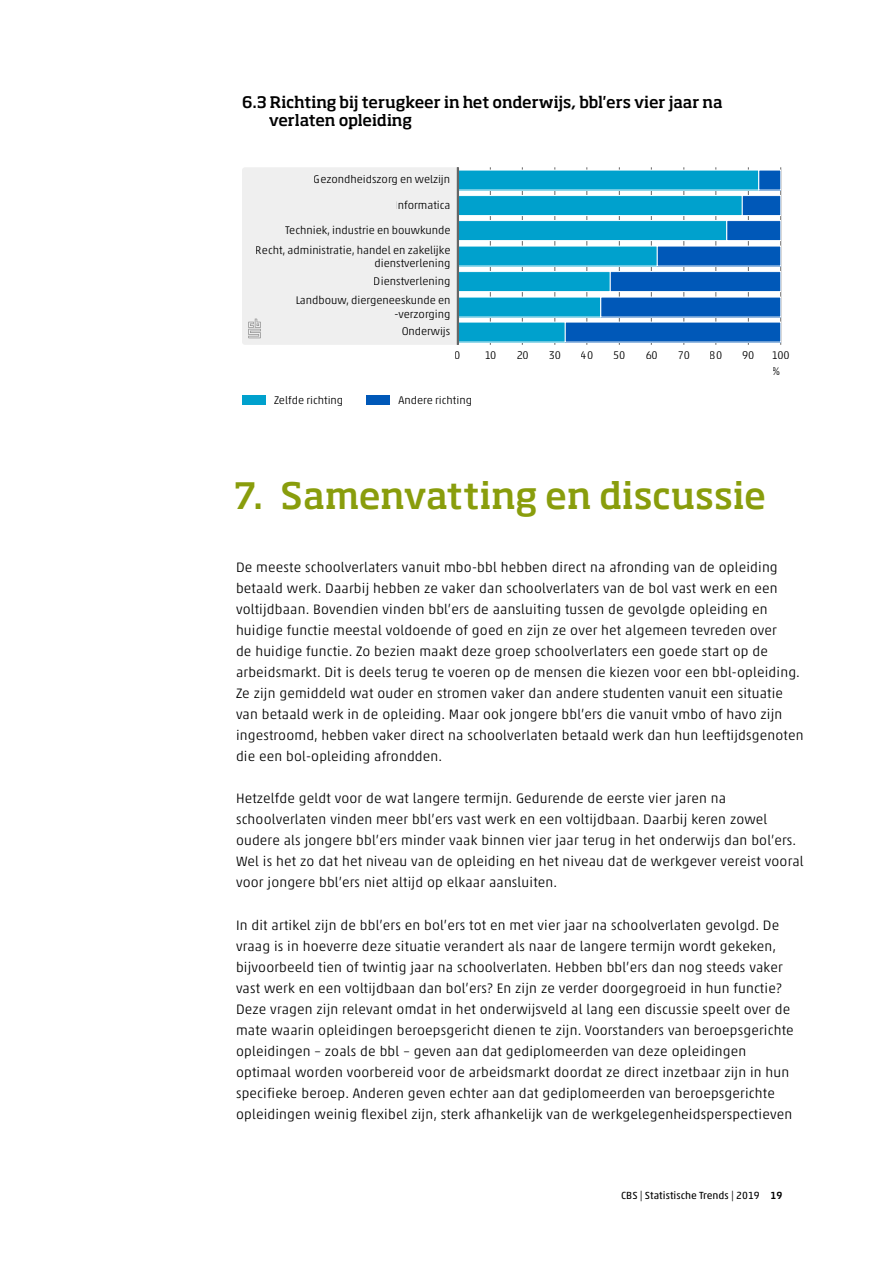
<style>
.page{position:relative;width:893px;height:1263px;background:#fff}
.page>*{position:absolute;margin:0;border:0;box-sizing:border-box;transform-origin:0 0}
.t1{font:500 36px "Soho Pro";color:#899d0c}
.t2{font:500 15.75px/18.5px "Soho Pro";letter-spacing:-.005em;color:#000}
.t3{font:300 13.8px/21px "Akko Pro";letter-spacing:.01em;color:#000}
.t4{font:300 11.25px/19.8px "Akko Pro";color:#000;text-align:right}
.t5{font:10.5px "Akko Pro";letter-spacing:.005em;color:#000}
.s1{font-weight:500}
</style>
<div class="page">
<hr style="left:490px;top:167px;width:1px;height:178px;background:#666">
<hr style="left:522px;top:167px;width:1px;height:178px;background:#666">
<hr style="left:555px;top:167px;width:1px;height:178px;background:#666">
<hr style="left:587px;top:167px;width:1px;height:178px;background:#666">
<hr style="left:619px;top:167px;width:1px;height:178px;background:#666">
<hr style="left:651px;top:167px;width:1px;height:178px;background:#666">
<hr style="left:684px;top:167px;width:1px;height:178px;background:#666">
<hr style="left:716px;top:167px;width:1px;height:178px;background:#666">
<hr style="left:748px;top:167px;width:1px;height:178px;background:#666">
<hr style="left:780px;top:167px;width:1px;height:178px;background:#666">
<div style="left:242px;top:167px;width:215px;height:178px;background:#efefef"></div>
<div style="left:458px;top:170px;width:301px;height:20px;background:#00a1cd"></div>
<div style="left:458px;top:196px;width:284px;height:20px;background:#00a1cd"></div>
<div style="left:458px;top:195px;width:284px;height:21px;border:1px solid #fff"></div>
<div style="left:458px;top:221px;width:269px;height:20px;background:#00a1cd"></div>
<div style="left:458px;top:220px;width:269px;height:21px;border:1px solid #fff"></div>
<div style="left:458px;top:246px;width:199px;height:20px;background:#00a1cd"></div>
<div style="left:458px;top:272px;width:152px;height:20px;background:#00a1cd"></div>
<div style="left:458px;top:271px;width:152px;height:21px;border:1px solid #fff"></div>
<div style="left:458px;top:297px;width:143px;height:20px;background:#00a1cd"></div>
<div style="left:458px;top:322px;width:107px;height:20px;background:#00a1cd"></div>
<div style="left:759px;top:170px;width:21px;height:20px;background:#0058b8"></div>
<div style="left:742px;top:196px;width:38px;height:20px;background:#0058b8"></div>
<div style="left:742px;top:195px;width:38px;height:21px;border:1px solid #fff"></div>
<div style="left:727px;top:221px;width:53px;height:20px;background:#0058b8"></div>
<div style="left:726px;top:220px;width:54px;height:21px;border:1px solid #fff"></div>
<div style="left:657px;top:246px;width:123px;height:20px;background:#0058b8"></div>
<div style="left:610px;top:272px;width:170px;height:20px;background:#0058b8"></div>
<div style="left:610px;top:271px;width:170px;height:21px;border:1px solid #fff"></div>
<div style="left:601px;top:297px;width:179px;height:20px;background:#0058b8"></div>
<div style="left:565px;top:322px;width:215px;height:20px;background:#0058b8"></div>
<hr style="left:457px;top:167px;width:2px;height:178px;background:#666">
<div style="left:242px;top:396px;width:23px;height:9px;background:#00a1cd"></div>
<div style="left:366px;top:396px;width:23px;height:9px;background:#0058b8"></div>
<p class="t2" style="left:269px;top:92px;width:456px;text-indent:-27px">6.3 Richting bij terugkeer in het onderwijs, bbl'ers vier jaar na verlaten opleiding</p>
<p class="t4" style="left:314px;top:169px;width:138px">Gezondheidszorg en welzĳn</p>
<p class="t4" style="left:395px;top:195px;width:57px">Informatica</p>
<p class="t4" style="left:256px;top:220px;width:196px">Techniek, industrie en bouwkunde<br>Recht, administratie, handel en zakelĳke</p>
<p class="t4" style="left:374px;top:254px;width:78px;line-height:17.7px;text-align:left">dienstverlening<br>Dienstverlening</p>
<p class="t4" style="left:295px;top:293px;width:157px;line-height:13.5px">Landbouw, diergeneeskunde en -verzorging</p>
<p class="t4" style="left:401px;top:321px;width:50px">Onderwĳs</p>
<p class="t4" style="left:455px;top:345px;width:8px">0</p>
<p class="t4" style="left:484px;top:345px;width:14px">10</p>
<p class="t4" style="left:516px;top:345px;width:14px">20</p>
<p class="t4" style="left:549px;top:345px;width:14px">30</p>
<p class="t4" style="left:581px;top:345px;width:14px">40</p>
<p class="t4" style="left:613px;top:345px;width:14px">50</p>
<p class="t4" style="left:645px;top:345px;width:14px">60</p>
<p class="t4" style="left:678px;top:345px;width:14px">70</p>
<p class="t4" style="left:710px;top:345px;width:14px">80</p>
<p class="t4" style="left:742px;top:345px;width:14px">90</p>
<p class="t4" style="left:771px;top:345px;width:20px">100</p>
<p class="t4" style="left:274px;top:390px;width:71px">Zelfde richting</p>
<p class="t4" style="left:398px;top:390px;width:75px">Andere richting</p>
<p class="t4" style="left:773px;top:361px;width:10px">%</p>
<h1 class="t1" style="left:234px;top:470px;width:534px">7. Samenvatting en discussie</h1>
<p class="t3" style="left:236px;top:557px;width:569px">De meeste schoolverlaters vanuit mbo-bbl hebben direct na afronding van de opleiding betaald werk. Daarbij hebben ze vaker dan schoolverlaters van de bol vast werk en een voltijdbaan. Bovendien vinden bbl’ers de aansluiting tussen de gevolgde opleiding en huidige functie meestal voldoende of goed en zijn ze over het algemeen tevreden over<br>de huidige functie. Zo bezien maakt deze groep schoolverlaters een goede start op de arbeidsmarkt. Dit is deels terug te voeren op de mensen die kiezen voor een bbl-opleiding.<br>Ze zijn gemiddeld wat ouder en stromen vaker dan andere studenten vanuit een situatie van betaald werk in de opleiding. Maar ook jongere bbl’ers die vanuit vmbo of havo zijn ingestroomd, hebben vaker direct na schoolverlaten betaald werk dan hun leeftijdsgenoten die een bol-opleiding afrondden.</p>
<p class="t3" style="left:236px;top:788px;width:569px">Hetzelfde geldt voor de wat langere termijn. Gedurende de eerste vier jaren na schoolverlaten vinden meer bbl’ers vast werk en een voltijdbaan. Daarbij keren zowel oudere als jongere bbl’ers minder vaak binnen vier jaar terug in het onderwijs dan bol’ers.<br>Wel is het zo dat het niveau van de opleiding en het niveau dat de werkgever vereist vooral voor jongere bbl’ers niet altijd op elkaar aansluiten.</p>
<p class="t3" style="left:236px;top:914px;width:559px">In dit artikel zijn de bbl’ers en bol’ers tot en met vier jaar na schoolverlaten gevolgd. De vraag is in hoeverre deze situatie verandert als naar de langere termijn wordt gekeken, bijvoorbeeld tien of twintig jaar na schoolverlaten. Hebben bbl’ers dan nog steeds vaker vast werk en een voltijdbaan dan bol’ers? En zijn ze verder doorgegroeid in hun functie?<br>Deze vragen zijn relevant omdat in het onderwijsveld al lang een discussie speelt over de mate waarin opleidingen beroepsgericht dienen te zijn. Voorstanders van beroepsgerichte opleidingen – zoals de bbl – geven aan dat gediplomeerden van deze opleidingen optimaal worden voorbereid voor de arbeidsmarkt doordat ze direct inzetbaar zijn in hun specifieke beroep. Anderen geven echter aan dat gediplomeerden van beroepsgerichte opleidingen weinig flexibel zijn, sterk afhankelijk van de werkgelegenheidsperspectieven</p>
<p class="t5" style="left:621px;top:1189px;width:163px">CBS | Statistische Trends | 2019 <span class="s1">19</span></p>
</div>
